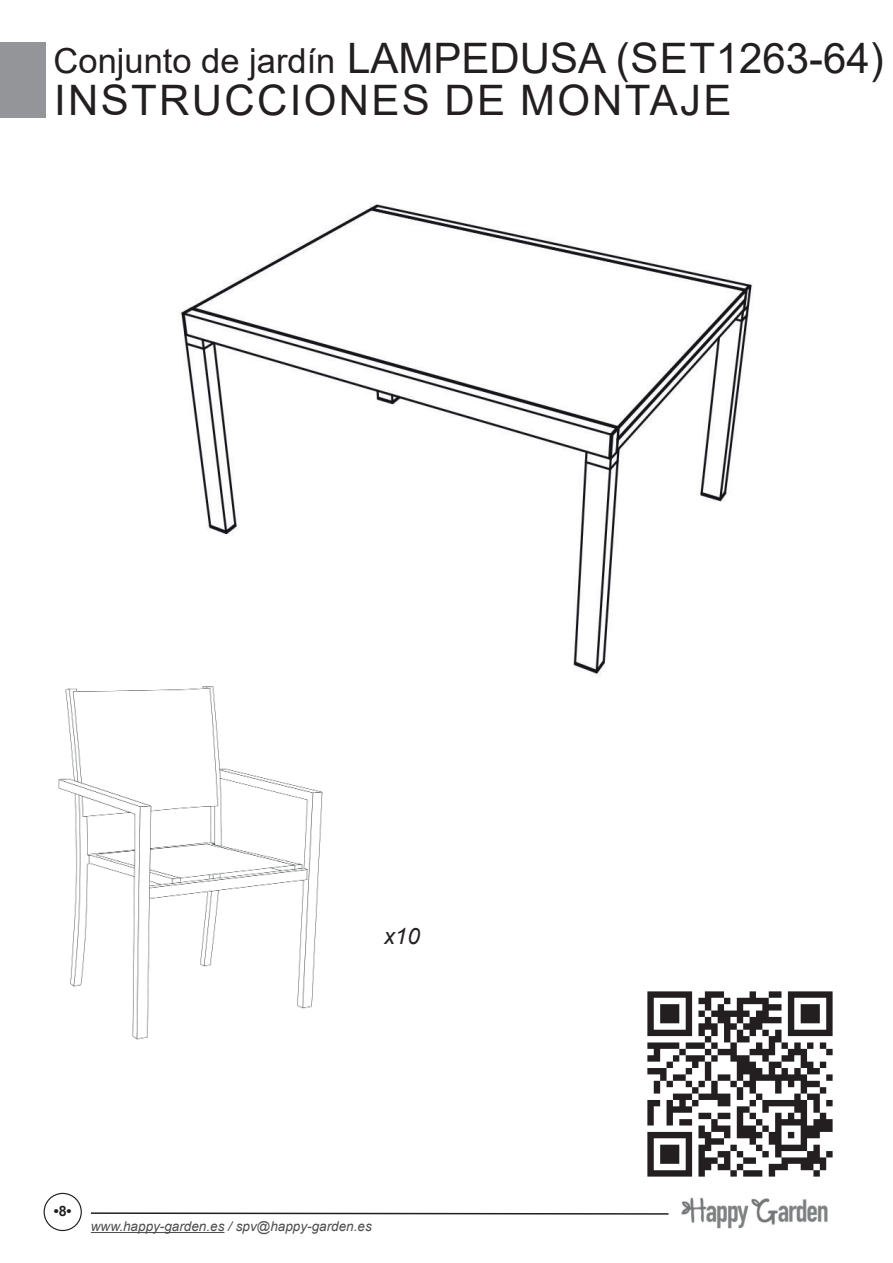
<style>
.page{position:relative;width:893px;height:1263px;background:#fff}
.page>*{position:absolute;margin:0;border:0;box-sizing:border-box;transform-origin:0 0}
.t1{font:42px/42px "Arial";letter-spacing:.055em;color:#231f20}
.t2{font:italic 22.5px "Arial";color:#231f20}
.t3{font:700 14.25px "Arial";color:#231f20}
.t4{font:italic 13.5px "Arial";color:#4b4c4d}
.s1{font-size:34.5px}
</style>
<div class="page">
<div style="left:0;top:43px;width:45px;height:75px;background:#939598"></div>
<hr style="left:91px;top:1232px;width:133px;height:1px;background:#4b4c4d">
<div style="left:44px;top:1193px;width:38px;height:38px;border:1px solid #231f20;border-radius:50%"></div>
<img style="left:681px;top:1197px;width:147px;height:32px">
<svg style="left:90px;top:1212px;width:579px;height:3px"></svg>
<img style="left:58px;top:686px;width:265px;height:354px">
<img style="left:647px;top:991px;width:186px;height:186px">
<img style="left:179px;top:204px;width:573px;height:472px">
<p class="t1" style="left:54px;top:37px;width:832px"><span class="s1">Conjunto de jardín</span> LAMPEDUSA (SET1263-64)<br>INSTRUCCIONES DE MONTAJE</p>
<p class="t2" style="left:384px;top:921px;width:38px">x10</p>
<p class="t3" style="left:54px;top:1200px;width:19px">•8•</p>
<p class="t4" style="left:91px;top:1217px;width:282px">www.happy-garden.es / spv@happy-garden.es</p>
</div>
